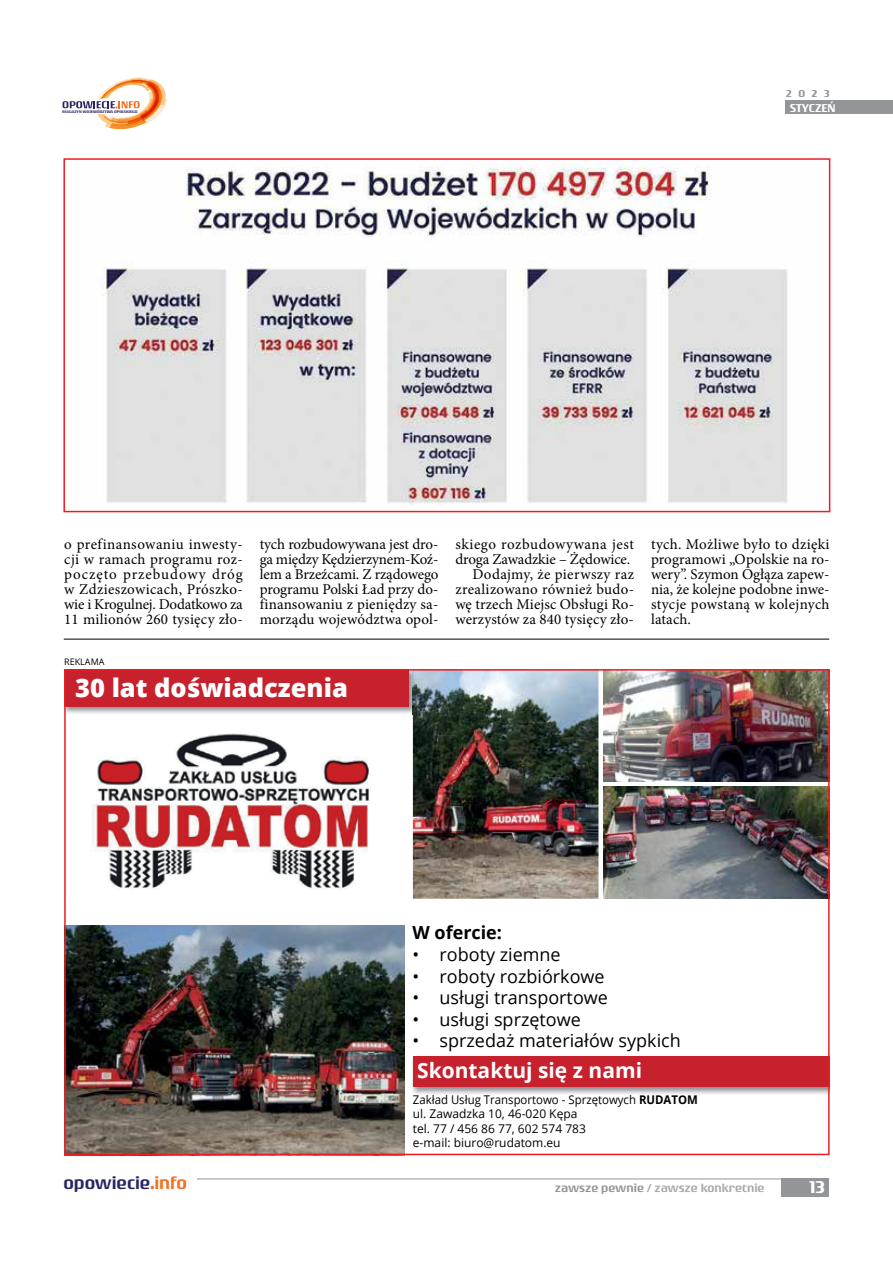
<style>
.page{position:relative;width:893px;height:1263px;background:#fff}
.page>*{position:absolute;margin:0;border:0;box-sizing:border-box;transform-origin:0 0}
.t1{font:800 25.5px "Open Sans";color:#fff}
.t2{font:700 21px "Open Sans";color:#fff}
.t3{font:18px "Open Sans";color:#000}
.t4{font:500 18px "Rogue Sans Ext";color:#282562}
.t5{font:700 18px "Open Sans";color:#000}
.t6{font:500 18px "Rogue Sans Ext";color:#fff}
.t7{font:15px/15px "Minion Pro";letter-spacing:.01em;color:#000;text-align:justify}
.t8{font:12px/14.4px "Open Sans";color:#000;scale:.95 1}
.t9{font:500 12px "Rogue Sans Ext";color:#a7a9ac}
.t10{font:500 12px "Rogue Sans Ext";color:#fff}
.t11{font:500 10.5px "Rogue Sans Ext";color:#939598}
.t12{font:9px "Open Sans";color:#000}
.t13{font:500 4.05px "Rogue Sans Ext";color:#282562;scale:1.04 1}
.s1{color:#f36f20}
.s2{font-weight:700}
.s3{color:#939598}
</style>
<div class="page">
<div style="left:785px;top:101px;width:108px;height:13px;background:#939598"></div>
<div style="left:782px;top:1178px;width:47px;height:18px;background:#939598"></div>
<hr style="left:197px;top:1178px;width:632px;height:1px;background:#939598">
<svg style="left:63px;top:77px;width:104px;height:52px"></svg>
<img style="left:67px;top:925px;width:337px;height:227px">
<img style="left:413px;top:672px;width:185px;height:227px">
<img style="left:604px;top:672px;width:223px;height:110px">
<img style="left:604px;top:786px;width:223px;height:113px">
<img style="left:91px;top:733px;width:280px;height:156px">
<img style="left:67px;top:672px;width:350px;height:43px">
<div style="left:64px;top:669px;width:345px;height:38px;background:#c8212e"></div>
<img style="left:412px;top:1060px;width:415px;height:34px">
<div style="left:413px;top:1056px;width:417px;height:31px;background:#c8212e"></div>
<div style="left:64px;top:669px;width:766px;height:486px;border:2px solid #ed1c23"></div>
<img style="left:102px;top:162px;width:686px;height:343px">
<div style="left:63px;top:158px;width:767px;height:354px;border:2px solid #ed1c23"></div>
<hr style="left:64px;top:639px;width:765px;height:1px;background:#000">
<p class="t13" style="left:62px;top:109px;width:74px">MAGAZYN WOJEWÓDZTWA OPOLSKIEGO</p>
<p class="t11" style="left:786px;top:87px;width:45px">2023</p>
<p class="t10" style="left:790px;top:101px;width:47px">STYCZEŃ</p>
<p class="t7" style="left:64px;top:537px;width:180px">o prefinansowaniu inwesty&shy;cji w ramach programu roz&shy;poczęto przebudowy dróg w Zdzieszowicach, Prószko&shy;wie i Krogulnej. Dodatkowo za 11 milionów 260 tysięcy zło-</p>
<p class="t7" style="left:260px;top:537px;width:180px">tych rozbudowywana jest dro&shy;ga między Kędzierzynem-Koź&shy;lem a Brzeźcami. Z rządowego programu Polski Ład przy do&shy;finansowaniu z pieniędzy sa&shy;morządu województwa opol-</p>
<p class="t7" style="left:455px;top:537px;width:180px;text-align:right">skiego rozbudowywana jest droga Zawadzkie – Żędowice.<br>Dodajmy, że pierwszy raz zrealizowano również budo&shy;wę trzech Miejsc Obsługi Ro&shy;werzystów za 840 tysięcy zło-</p>
<p class="t7" style="left:651px;top:537px;width:180px">tych. Możliwe było to dzięki programowi „Opolskie na ro&shy;wery”. Szymon Ogłąza zapew&shy;nia, że kolejne podobne inwe&shy;stycje powstaną w kolejnych latach.</p>
<p class="t12" style="left:64px;top:656px;width:42px">REKLAMA</p>
<h1 class="t1" style="left:75px;top:668px;width:274px">30 lat doświadczenia</h1>
<p class="t4" style="left:63px;top:1172px;width:125px">opowiecie<span class="s1">.info</span></p>
<p class="t5" style="left:413px;top:920px;width:91px">W ofercie:</p>
<p class="t3" style="left:413px;top:942px;width:150px">• roboty ziemne</p>
<p class="t3" style="left:413px;top:964px;width:194px">• roboty rozbiórkowe</p>
<p class="t3" style="left:413px;top:985px;width:197px">• usługi transportowe</p>
<p class="t3" style="left:413px;top:1007px;width:170px">• usługi sprzętowe</p>
<p class="t3" style="left:413px;top:1028px;width:270px">• sprzedaż materiałów sypkich</p>
<h2 class="t2" style="left:417px;top:1056px;width:226px">Skontaktuj się z nami</h2>
<p class="t8" style="left:413px;top:1092px;width:301px">Zakład Usług Transportowo - Sprzętowych <span class="s2">RUDATOM </span>ul. Zawadzka 10, 46-020 Kępa<br>tel. 77 / 456 86 77, 602 574 783<br>e-mail: biuro@rudatom.eu</p>
<p class="t9" style="left:555px;top:1181px;width:211px"><span class="s3">zawsze pewnie</span> / zawsze konkretnie</p>
<p class="t6" style="left:809px;top:1176px;width:18px">13</p>
</div>
